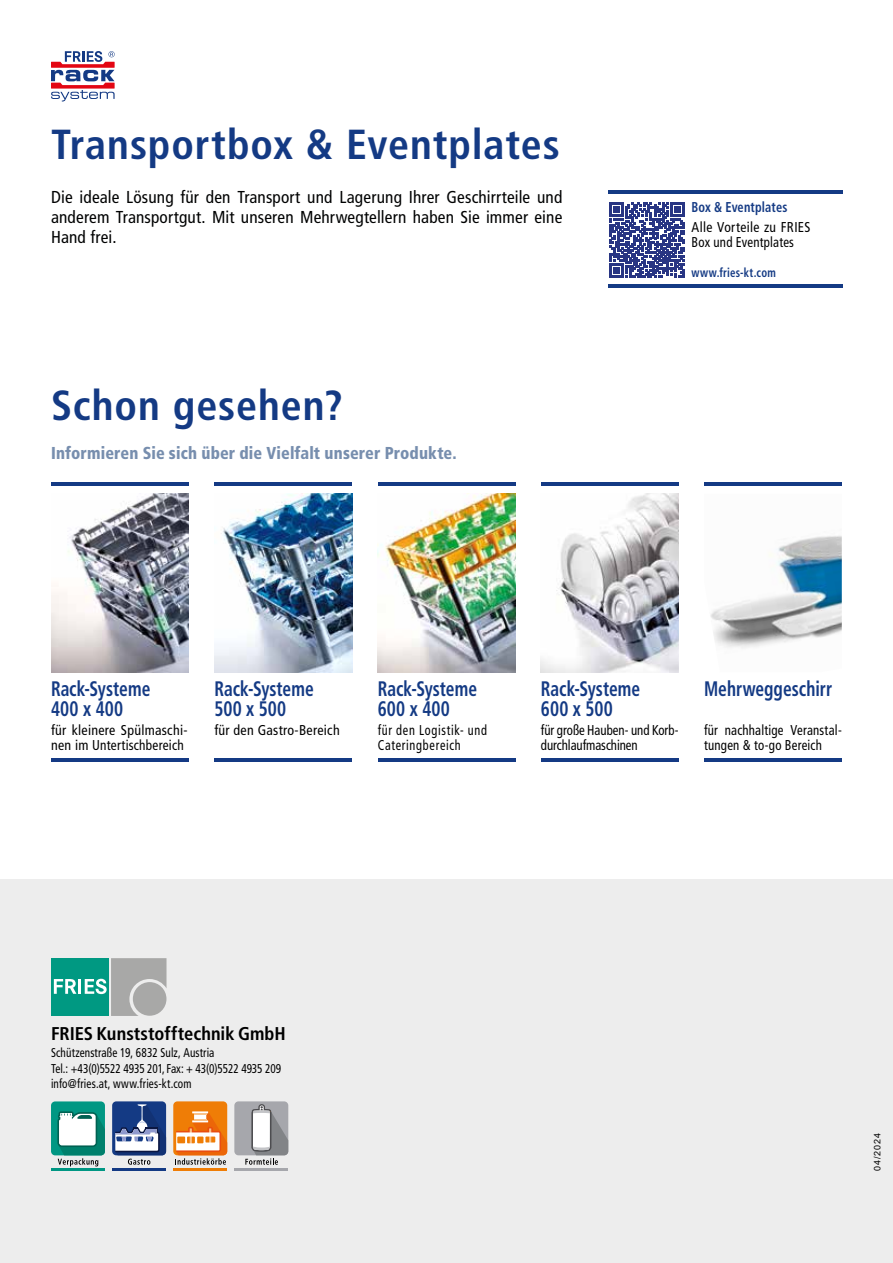
<style>
.page{position:relative;width:893px;height:1263px;background:#fff}
.page>*{position:absolute;margin:0;border:0;box-sizing:border-box;transform-origin:0 0}
.t1{font:700 condensed 42px "Frutiger LT Pro";letter-spacing:.02em;color:#143a84}
.t2{font:700 condensed 21px/19.5px "Frutiger LT Pro";letter-spacing:.005em;color:#143a84;scale:.83 1}
.t3{font:700 condensed 18.45px "Frutiger LT Pro";color:#000}
.t4{font:condensed 17.25px/20.2px "Frutiger LT Pro";letter-spacing:.01em;color:#010202;text-align:justify}
.t5{font:900 condensed 17.25px "Frutiger LT Pro";letter-spacing:.01em;color:#778eae;scale:.94 1}
.t6{font:condensed 14.25px/15px "Frutiger LT Pro";letter-spacing:.02em;color:#000}
.t7{font:condensed 14.25px/15px "Frutiger LT Pro";letter-spacing:.02em;color:#000;scale:.9 1}
.t8{font:condensed 14.25px/15px "Frutiger LT Pro";color:#000;scale:.9 1}
.t9{font:condensed 14.25px/15px "Frutiger LT Pro";letter-spacing:.02em;color:#000;scale:.95 1}
.t10{font:condensed 14.25px/15px "Frutiger LT Pro";letter-spacing:.06em;color:#000;scale:.86 1}
.t11{font:700 condensed 14.25px "Frutiger LT Pro";letter-spacing:.01em;color:#143a84;scale:.87 1}
.t12{font:condensed 12.75px/16.5px "Frutiger LT Pro";letter-spacing:.01em;color:#000;scale:.88 1}
.t13{font:700 condensed 12.75px "Frutiger LT Pro";letter-spacing:.02em;color:#143a84;scale:.85 1}
.t14{font:9px "Arial";letter-spacing:.1em;color:#000}
</style>
<div class="page">
<div style="left:0;top:879px;width:893px;height:384px;background:#ededed"></div>
<div style="left:51px;top:958px;width:57px;height:58px;background:#009982"></div>
<svg style="left:54px;top:979px;width:22px;height:15px"></svg>
<hr style="left:78px;top:979px;width:3px;height:15px;background:#fff">
<svg style="left:85px;top:958px;width:82px;height:58px"></svg>
<hr style="left:51px;top:1168px;width:54px;height:3px;background:#009783">
<div style="left:51px;top:1101px;width:54px;height:54px;background:#009783;border-radius:4px"></div>
<svg style="left:57px;top:1111px;width:48px;height:55px"></svg>
<div style="left:112px;top:1101px;width:54px;height:54px;background:#143a84;border-radius:4px"></div>
<hr style="left:112px;top:1168px;width:54px;height:3px;background:#143a84">
<svg style="left:115px;top:1104px;width:51px;height:61px"></svg>
<div style="left:173px;top:1101px;width:54px;height:54px;background:#ef7d06;border-radius:4px"></div>
<hr style="left:173px;top:1168px;width:54px;height:3px;background:#ef7d06">
<svg style="left:175px;top:1111px;width:52px;height:54px"></svg>
<div style="left:234px;top:1101px;width:54px;height:54px;background:#a6a7ac;border-radius:4px"></div>
<hr style="left:234px;top:1168px;width:54px;height:3px;background:#a6a7ac">
<svg style="left:245px;top:1104px;width:43px;height:61px"></svg>
<hr style="left:378px;top:758px;width:137px;height:4px;background:#143a84">
<hr style="left:378px;top:482px;width:137px;height:4px;background:#143a84">
<img style="left:378px;top:494px;width:137px;height:178px">
<hr style="left:51px;top:758px;width:138px;height:4px;background:#143a84">
<hr style="left:51px;top:482px;width:138px;height:4px;background:#143a84">
<img style="left:51px;top:494px;width:138px;height:178px">
<hr style="left:541px;top:758px;width:138px;height:4px;background:#143a84">
<hr style="left:541px;top:482px;width:138px;height:4px;background:#143a84">
<img style="left:541px;top:494px;width:138px;height:178px">
<hr style="left:214px;top:758px;width:138px;height:4px;background:#143a84">
<hr style="left:214px;top:482px;width:138px;height:4px;background:#143a84">
<img style="left:214px;top:494px;width:138px;height:178px">
<hr style="left:608px;top:284px;width:235px;height:4px;background:#143a84">
<hr style="left:608px;top:190px;width:235px;height:4px;background:#143a84">
<svg style="left:51px;top:51px;width:64px;height:51px"></svg>
<svg style="left:609px;top:202px;width:76px;height:76px"></svg>
<hr style="left:704px;top:758px;width:138px;height:4px;background:#143a84">
<img style="left:710px;top:535px;width:132px;height:114px">
<hr style="left:704px;top:482px;width:138px;height:4px;background:#143a84">
<h1 class="t1" style="left:51px;top:120px;width:510px">Transportbox &amp; Eventplates</h1>
<p class="t4" style="left:51px;top:187px;width:513px">Die ideale Lösung für den Transport und Lagerung Ihrer Geschirrteile und anderem Transportgut. Mit unseren Mehrwegtellern haben Sie immer eine Hand frei.</p>
<h1 class="t1" style="left:51px;top:381px;width:293px">Schon gesehen?</h1>
<p class="t5" style="left:51px;top:442px;width:433px">Informieren Sie sich über die Vielfalt unserer Produkte.</p>
<p class="t11" style="left:692px;top:199px;width:112px">Box &amp; Eventplates</p>
<p class="t9" style="left:692px;top:219px;width:127px">Alle Vorteile zu FRIES<br>Box und Eventplates</p>
<p class="t13" style="left:692px;top:265px;width:101px">www.fries-kt.com</p>
<p class="t2" style="left:51px;top:679px;width:121px">Rack-Systeme<br>400 x 400</p>
<p class="t6" style="left:51px;top:723px;width:138px">für kleinere Spülmaschi&shy;nen im Untertischbereich</p>
<p class="t2" style="left:214px;top:679px;width:121px">Rack-Systeme<br>500 x 500</p>
<p class="t6" style="left:214px;top:723px;width:127px">für den Gastro-Bereich</p>
<p class="t2" style="left:378px;top:679px;width:121px">Rack-Systeme<br>600 x 400</p>
<p class="t10" style="left:378px;top:723px;width:129px">für den Logistik- und<br>Cateringbereich</p>
<p class="t2" style="left:541px;top:679px;width:121px">Rack-Systeme<br>600 x 500</p>
<p class="t8" style="left:541px;top:723px;width:155px">für große Hauben- und Korb&shy;durchlaufmaschinen</p>
<p class="t2" style="left:704px;top:679px;width:156px">Mehrweggeschirr</p>
<p class="t7" style="left:704px;top:723px;width:155px">für nachhaltige Veranstal&shy;tungen &amp; to-go Bereich</p>
<p class="t3" style="left:51px;top:1023px;width:236px">FRIES Kunststofftechnik GmbH</p>
<p class="t12" style="left:51px;top:1044px;width:263px">Schützenstraße 19, 6832 Sulz, Austria<br>Tel.: +43(0)5522 4935 201, Fax: + 43(0)5522 4935 209</p>
<p class="t12" style="left:51px;top:1076px;width:161px">info@fries.at, www.fries-kt.com</p>
<p class="t14" style="left:871px;top:1171px;width:39px;rotate:-90deg">04/2024</p>
</div>
